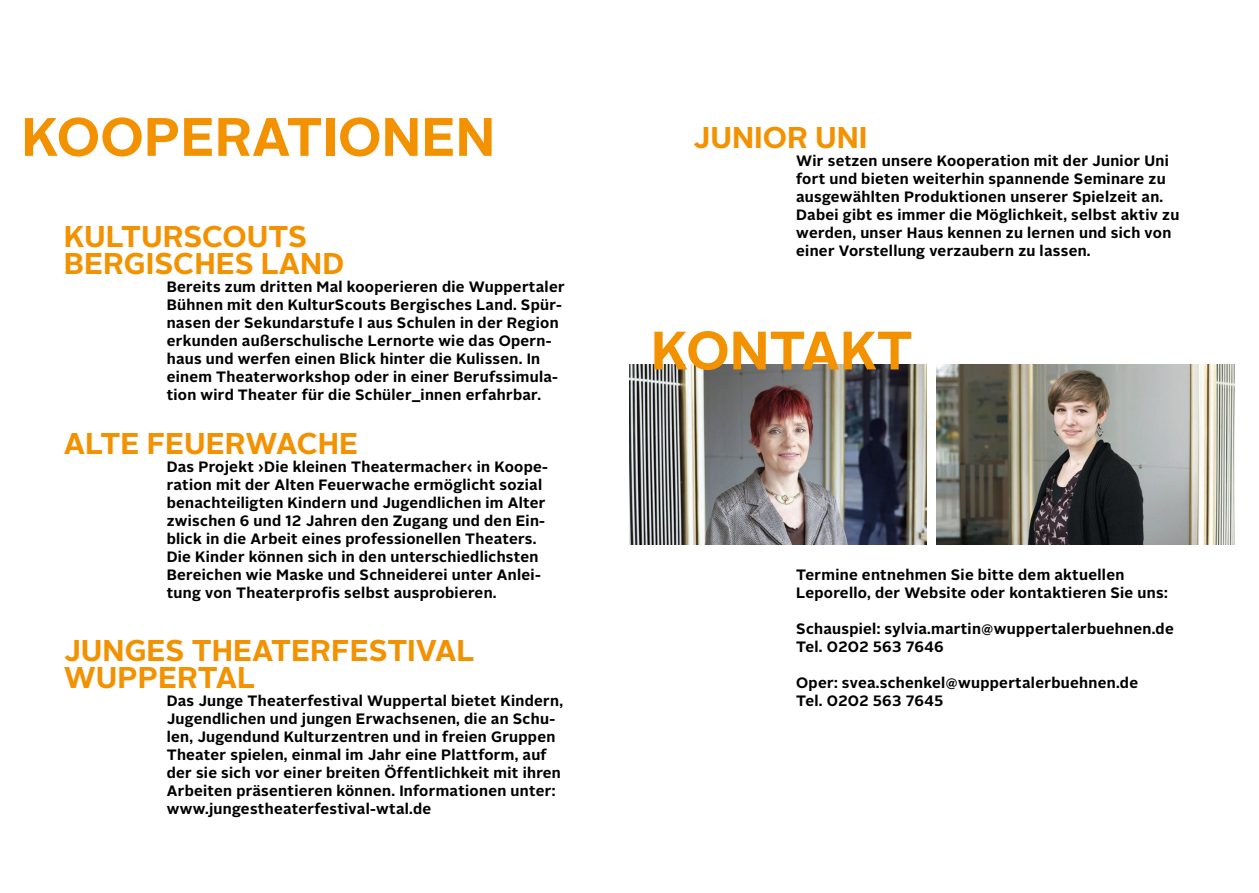
<style>
.page{position:relative;width:1259px;height:893px;background:#fff}
.page>*{position:absolute;margin:0;border:0;box-sizing:border-box;transform-origin:0 0}
.t1{font:700 54px "Alright Sans";color:#f39200}
.t2{font:700 30px/27px "Alright Sans";color:#f39200}
.t3{font:700 15px/18px "Alright Sans";letter-spacing:.02em;color:#000}
</style>
<div class="page">
<img style="left:629px;top:364px;width:297px;height:180px">
<img style="left:936px;top:364px;width:298px;height:180px">
<h1 class="t1" style="left:21px;top:99px;width:475px">KOOPERATIONEN</h1>
<h2 class="t2" style="left:64px;top:223px;width:282px">KULTURSCOUTS<br>BERGISCHES LAND</h2>
<p class="t3" style="left:167px;top:278px;width:399px">Bereits zum dritten Mal kooperieren die Wuppertaler Bühnen mit den KulturScouts Bergisches Land. Spür&shy;nasen der Sekundarstufe I aus Schulen in der Region erkunden außerschulische Lernorte wie das Opern&shy;haus und werfen einen Blick hinter die Kulissen. In einem Theaterworkshop oder in einer Berufssimula&shy;tion wird Theater für die Schüler_innen erfahrbar.</p>
<h2 class="t2" style="left:64px;top:431px;width:296px">ALTE FEUERWACHE</h2>
<p class="t3" style="left:167px;top:458px;width:383px">Das Projekt ›Die kleinen Theatermacher‹ in Koope&shy;ration mit der Alten Feuerwache ermöglicht sozial benachteiligten Kindern und Jugendlichen im Alter zwischen 6 und 12 Jahren den Zugang und den Ein&shy;blick in die Arbeit eines professionellen Theaters.<br>Die Kinder können sich in den unterschiedlichsten Bereichen wie Maske und Schneiderei unter Anlei&shy;tung von Theaterprofis selbst ausprobieren.</p>
<h2 class="t2" style="left:64px;top:638px;width:412px">JUNGES THEATERFESTIVAL<br>WUPPERTAL</h2>
<p class="t3" style="left:167px;top:692px;width:398px">Das Junge Theaterfestival Wuppertal bietet Kindern, Jugendlichen und jungen Erwachsenen, die an Schu&shy;len, Jugendund Kulturzentren und in freien Gruppen Theater spielen, einmal im Jahr eine Plattform, auf der sie sich vor einer breiten Öffentlichkeit mit ihren Arbeiten präsentieren können. Informationen unter: www.jungestheaterfestival-wtal.de</p>
<h2 class="t2" style="left:693px;top:125px;width:176px">JUNIOR UNI</h2>
<p class="t3" style="left:796px;top:152px;width:384px">Wir setzen unsere Kooperation mit der Junior Uni fort und bieten weiterhin spannende Seminare zu ausgewählten Produktionen unserer Spielzeit an.<br>Dabei gibt es immer die Möglichkeit, selbst aktiv zu werden, unser Haus kennen zu lernen und sich von einer Vorstellung verzaubern zu lassen.</p>
<h1 class="t1" style="left:651px;top:313px;width:263px">KONTAKT</h1>
<p class="t3" style="left:796px;top:566px;width:373px">Termine entnehmen Sie bitte dem aktuellen<br>Leporello, der Website oder kontaktieren Sie uns:</p>
<p class="t3" style="left:796px;top:620px;width:379px">Schauspiel: sylvia.martin@wuppertalerbuehnen.de<br>Tel. 0202 563 7646</p>
<p class="t3" style="left:796px;top:674px;width:343px">Oper: svea.schenkel@wuppertalerbuehnen.de<br>Tel. 0202 563 7645</p>
</div>
